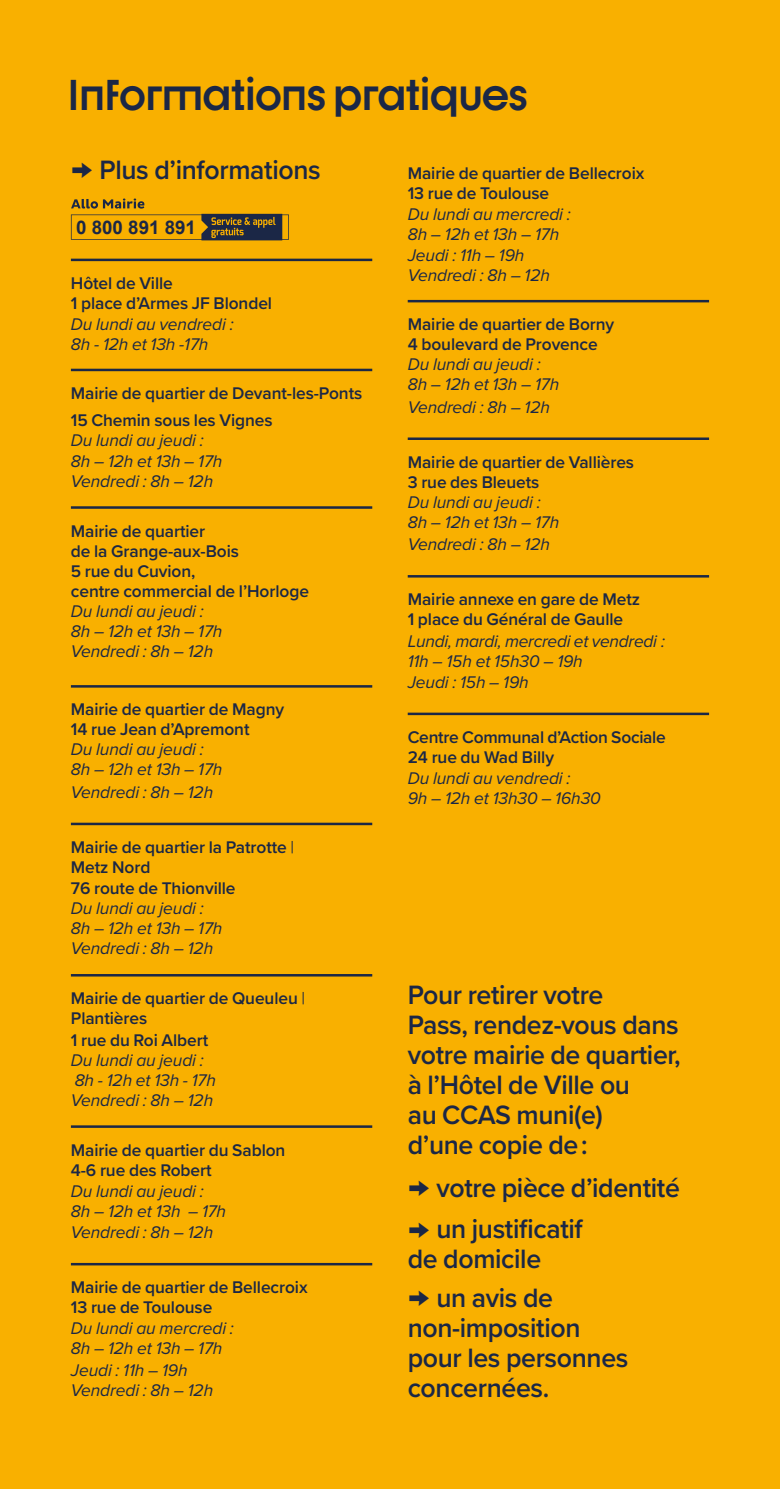
<style>
.page{position:relative;width:780px;height:1489px;background:#fff}
.page>*{position:absolute;margin:0;border:0;box-sizing:border-box;transform-origin:0 0}
.sous-titre{font:700 42.5px "Dystopian";letter-spacing:-.01em;color:#1b2746}
.Edito{font:600 27.5px/30px "Proxima Nova";letter-spacing:-.015em;color:#1b2746}
.t1{font:700 18.75px "Arial";color:#1b2746}
.Légende{font:600 17.5px/20px "Proxima Nova";letter-spacing:-.005em;color:#1b2746}
.Légende-2{font:italic 17.5px/20px "Proxima Nova";letter-spacing:-.005em;color:#1b2746}
.s1{font-size:37.5px}
.s2{font-weight:600;font-style:normal}
.s3{font-weight:400;font-style:italic}
.s4{font-weight:400}
</style>
<div class="page">
<div style="left:0;top:0;width:780px;height:1488px;background:#f9b000"></div>
<hr style="left:71px;top:259px;width:301px;height:2px;background:#1b2746">
<hr style="left:71px;top:369px;width:301px;height:2px;background:#1b2746">
<hr style="left:71px;top:506px;width:301px;height:3px;background:#1b2746">
<hr style="left:71px;top:685px;width:301px;height:2px;background:#1b2746">
<hr style="left:71px;top:822px;width:301px;height:3px;background:#1b2746">
<hr style="left:71px;top:974px;width:301px;height:2px;background:#1b2746">
<hr style="left:71px;top:1125px;width:301px;height:2px;background:#1b2746">
<hr style="left:71px;top:1262px;width:301px;height:3px;background:#1b2746">
<hr style="left:407px;top:300px;width:302px;height:2px;background:#1b2746">
<hr style="left:407px;top:437px;width:302px;height:3px;background:#1b2746">
<hr style="left:407px;top:575px;width:302px;height:2px;background:#1b2746">
<hr style="left:407px;top:712px;width:302px;height:3px;background:#1b2746">
<svg style="left:71px;top:214px;width:218px;height:26px"></svg>
<svg style="left:71px;top:199px;width:25px;height:9px"></svg>
<svg style="left:103px;top:198px;width:41px;height:10px"></svg>
<p class="sous-titre" style="left:67px;top:68px;width:462px">Informations pratiques</p>
<p class="Edito" style="left:71px;top:154px;width:251px"><span class="s1">→</span> Plus d’informations</p>
<p class="t1" style="left:76px;top:215px;width:121px">0 800 891 891</p>
<p class="Légende" style="left:71px;top:272px;width:203px">Hôtel de Ville<br>1 place d’Armes JF Blondel</p>
<p class="Légende-2" style="left:71px;top:313px;width:164px">Du lundi au vendredi :<br>8h - 12h et 13h -17h</p>
<p class="Légende" style="left:71px;top:382px;width:293px">Mairie de quartier de Devant-les-Ponts</p>
<p class="Légende-2" style="left:71px;top:410px;width:203px"><span class="s2">15 Chemin sous les Vignes<br></span>Du lundi au jeudi :<br>8h – 12h et 13h – 17h<br>Vendredi : 8h – 12h</p>
<p class="Légende" style="left:71px;top:520px;width:239px">Mairie de quartier<br>de la Grange-aux-Bois<br>5 rue du Cuvion,<br>centre commercial de l’Horloge<br><span class="s3">Du lundi au jeudi :<br>8h – 12h et 13h – 17h<br>Vendredi : 8h – 12h</span></p>
<p class="Légende" style="left:71px;top:699px;width:215px">Mairie de quartier de Magny<br>14 rue Jean d’Apremont<br><span class="s3">Du lundi au jeudi :<br>8h – 12h et 13h – 17h</span></p>
<p class="Légende-2" style="left:71px;top:781px;width:144px">Vendredi : 8h – 12h</p>
<p class="Légende" style="left:71px;top:836px;width:225px">Mairie de quartier la Patrotte <span class="s4">|<br></span>Metz Nord</p>
<p class="Légende-2" style="left:71px;top:877px;width:166px"><span class="s2">76 route de Thionville<br></span>Du lundi au jeudi :<br>8h – 12h et 13h – 17h<br>Vendredi : 8h – 12h</p>
<p class="Légende" style="left:71px;top:987px;width:236px">Mairie de quartier de Queuleu <span class="s4">|<br></span>Plantières</p>
<p class="Légende-2" style="left:71px;top:1028px;width:147px"><span class="s2">1 rue du Roi Albert<br></span>Du lundi au jeudi :<br>8h - 12h et 13h - 17h<br>Vendredi : 8h – 12h</p>
<p class="Légende" style="left:71px;top:1139px;width:216px">Mairie de quartier du Sablon<br>4-6 rue des Robert</p>
<p class="Légende-2" style="left:71px;top:1180px;width:157px">Du lundi au jeudi :<br>8h – 12h et 13h – 17h</p>
<p class="Légende-2" style="left:71px;top:1221px;width:144px">Vendredi : 8h – 12h</p>
<p class="Légende" style="left:71px;top:1276px;width:238px">Mairie de quartier de Bellecroix<br>13 rue de Toulouse</p>
<p class="Légende-2" style="left:71px;top:1317px;width:164px">Du lundi au mercredi :<br>8h – 12h et 13h – 17h</p>
<p class="Légende-2" style="left:71px;top:1358px;width:144px">Jeudi : 11h – 19h<br>Vendredi : 8h – 12h</p>
<p class="Légende" style="left:407px;top:162px;width:238px">Mairie de quartier de Bellecroix<br>13 rue de Toulouse</p>
<p class="Légende-2" style="left:407px;top:203px;width:164px">Du lundi au mercredi :<br>8h – 12h et 13h – 17h</p>
<p class="Légende-2" style="left:407px;top:245px;width:144px">Jeudi : 11h – 19h<br>Vendredi : 8h – 12h</p>
<p class="Légende" style="left:407px;top:314px;width:208px">Mairie de quartier de Borny<br>4 boulevard de Provence<br><span class="s3">Du lundi au jeudi :<br>8h – 12h et 13h – 17h</span></p>
<p class="Légende-2" style="left:407px;top:396px;width:144px">Vendredi : 8h – 12h</p>
<p class="Légende" style="left:407px;top:451px;width:228px">Mairie de quartier de Vallières<br>3 rue des Bleuets<br><span class="s3">Du lundi au jeudi :<br>8h – 12h et 13h – 17h</span></p>
<p class="Légende-2" style="left:407px;top:533px;width:144px">Vendredi : 8h – 12h</p>
<p class="Légende" style="left:407px;top:589px;width:234px">Mairie annexe en gare de Metz<br>1 place du Général de Gaulle</p>
<p class="Légende-2" style="left:407px;top:630px;width:259px">Lundi, mardi, mercredi et vendredi :<br>11h – 15h et 15h30 – 19h</p>
<p class="Légende-2" style="left:407px;top:671px;width:122px">Jeudi : 15h – 19h</p>
<p class="Légende" style="left:407px;top:726px;width:260px">Centre Communal d’Action Sociale<br>24 rue du Wad Billy</p>
<p class="Légende-2" style="left:407px;top:767px;width:195px">Du lundi au vendredi :<br>9h – 12h et 13h30 – 16h30</p>
<p class="Edito" style="left:407px;top:979px;width:274px">Pour retirer votre<br>Pass, rendez-vous dans votre mairie de quartier, à l’Hôtel de Ville ou<br>au CCAS muni(e)<br>d’une copie de :</p>
<p class="Edito" style="left:407px;top:1171px;width:274px"><span class="s1">→</span> votre pièce d’identité</p>
<p class="Edito" style="left:407px;top:1213px;width:176px"><span class="s1">→</span> un justificatif de domicile</p>
<p class="Edito" style="left:407px;top:1281px;width:222px"><span class="s1">→</span> un avis de non-imposition pour les personnes concernées.</p>
</div>
